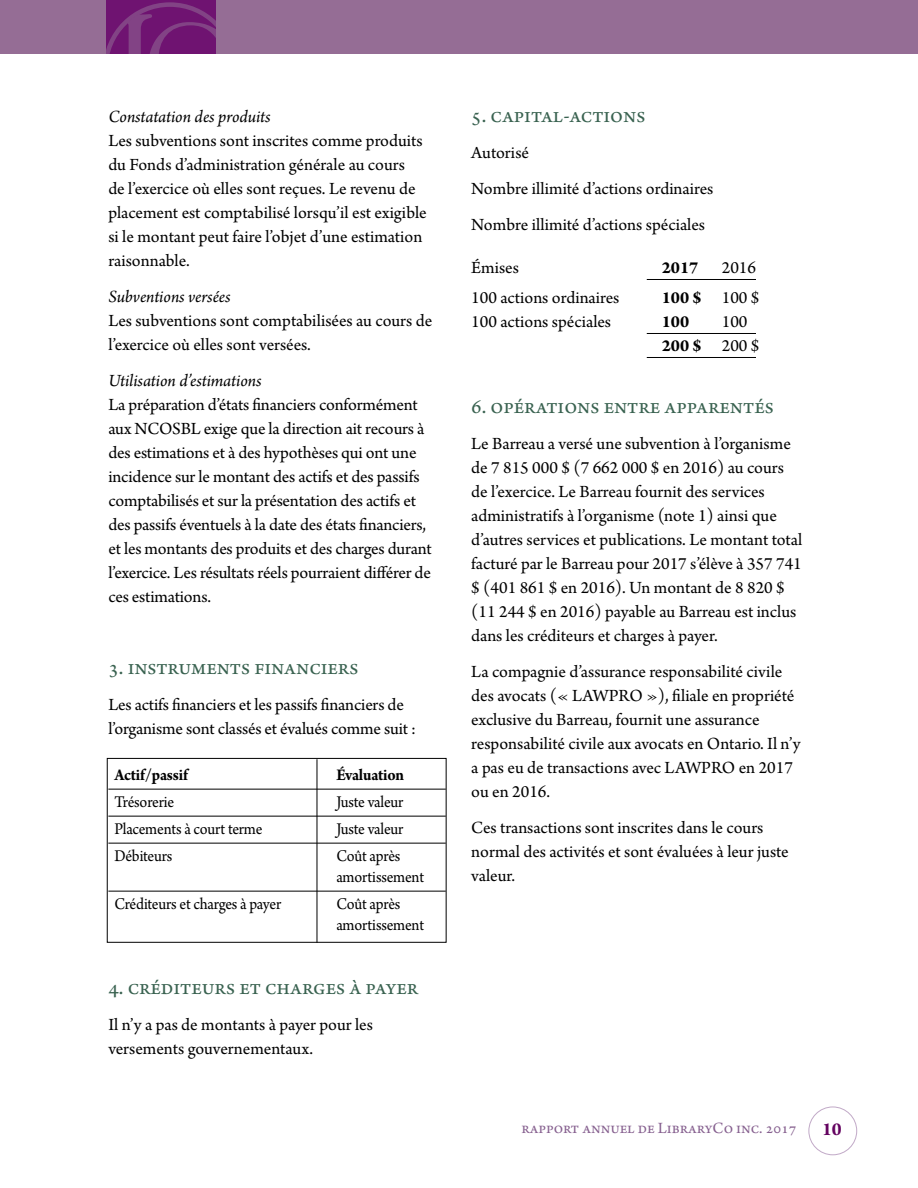
<style>
.page{position:relative;width:918px;height:1188px;background:#fff}
.page>*{position:absolute;margin:0;border:0;box-sizing:border-box;transform-origin:0 0}
.H3_Section_Title{font:22.5px "Arno Pro";color:#396250}
.t1{font:700 19.5px "Arno Pro";color:#640360}
.Body_2{font:18px/24px "Arno Pro";color:#000}
.t2{font:700 18px "Arno Pro";color:#000}
.t3{font:17.25px/21px "Arno Pro";letter-spacing:-.015em;color:#000;scale:.93 1}
.t4{font:700 17.25px "Arno Pro";letter-spacing:-.01em;color:#000;scale:.93 1}
.t5{font:16.5px "Arno Pro";color:#86608f}
.s1{font-style:italic}
.s2{font-weight:400}
</style>
<div class="page">
<div style="left:809px;top:1107px;width:48px;height:48px;border:1px solid #c1a9c7;border-radius:50%"></div>
<div style="left:0;top:0;width:918px;height:54px;background:#956d95"></div>
<svg style="left:107px;top:1px;width:109px;height:53px"></svg>
<hr style="left:108px;top:789px;width:338px;height:1px;background:#000">
<hr style="left:108px;top:816px;width:338px;height:1px;background:#000">
<hr style="left:108px;top:843px;width:338px;height:1px;background:#000">
<hr style="left:108px;top:891px;width:338px;height:1px;background:#000">
<hr style="left:647px;top:279px;width:109px;height:1px;background:#000">
<hr style="left:647px;top:333px;width:109px;height:1px;background:#000">
<hr style="left:647px;top:357px;width:109px;height:1px;background:#000">
<div style="left:107px;top:758px;width:340px;height:185px;border:1px solid #000"></div>
<hr style="left:317px;top:759px;width:1px;height:184px;background:#000">
<p class="Body_2" style="left:108px;top:105px;width:320px"><span class="s1">Constatation des produits<br></span>Les subventions sont inscrites comme produits du Fonds d’administration générale au cours<br>de l’exercice où elles sont reçues. Le revenu de placement est comptabilisé lorsqu’il est exigible si le montant peut faire l’objet d’une estimation raisonnable.</p>
<p class="Body_2" style="left:108px;top:285px;width:325px"><span class="s1">Subventions versées<br></span>Les subventions sont comptabilisées au cours de l’exercice où elles sont versées.</p>
<p class="Body_2" style="left:108px;top:369px;width:325px"><span class="s1">Utilisation d’estimations<br></span>La préparation d’états financiers conformément aux NCOSBL exige que la direction ait recours à des estimations et à des hypothèses qui ont une incidence sur le montant des actifs et des passifs comptabilisés et sur la présentation des actifs et des passifs éventuels à la date des états financiers, et les montants des produits et des charges durant l’exercice. Les résultats réels pourraient différer de ces estimations.</p>
<h2 class="H3_Section_Title" style="left:108px;top:654px;width:252px">3. Instruments financiers</h2>
<p class="Body_2" style="left:108px;top:693px;width:309px">Les actifs financiers et les passifs financiers de l’organisme sont classés et évalués comme suit :</p>
<p class="t4" style="left:114px;top:765px;width:81px">Actif/passif</p>
<p class="t4" style="left:336px;top:765px;width:74px">Évaluation</p>
<p class="t3" style="left:114px;top:792px;width:66px">Trésorerie</p>
<p class="t3" style="left:336px;top:792px;width:74px">Juste valeur</p>
<p class="t3" style="left:114px;top:819px;width:161px">Placements à court terme</p>
<p class="t3" style="left:336px;top:819px;width:74px">Juste valeur</p>
<p class="t3" style="left:114px;top:846px;width:64px">Débiteurs</p>
<p class="t3" style="left:336px;top:846px;width:96px">Coût après amortissement</p>
<p class="t3" style="left:114px;top:894px;width:181px">Créditeurs et charges à payer</p>
<p class="t3" style="left:336px;top:894px;width:96px">Coût après amortissement</p>
<h2 class="H3_Section_Title" style="left:108px;top:975px;width:311px">4. Créditeurs et charges à payer</h2>
<p class="Body_2" style="left:108px;top:1014px;width:266px">Il n’y a pas de montants à payer pour les versements gouvernementaux.</p>
<h2 class="H3_Section_Title" style="left:471px;top:102px;width:176px">5. Capital-actions</h2>
<p class="Body_2" style="left:471px;top:141px;width:59px">Autorisé</p>
<p class="Body_2" style="left:471px;top:177px;width:244px">Nombre illimité d’actions ordinaires</p>
<p class="Body_2" style="left:471px;top:213px;width:235px">Nombre illimité d’actions spéciales</p>
<p class="Body_2" style="left:471px;top:257px;width:49px">Émises</p>
<p class="t2" style="left:662px;top:257px;width:38px">2017</p>
<p class="Body_2" style="left:722px;top:257px;width:36px">2016</p>
<p class="Body_2" style="left:471px;top:287px;width:150px">100 actions ordinaires</p>
<p class="t2" style="left:662px;top:287px;width:99px">100 $ <span class="s2">100 $</span></p>
<p class="Body_2" style="left:471px;top:311px;width:141px">100 actions spéciales</p>
<p class="t2" style="left:662px;top:311px;width:29px">100</p>
<p class="Body_2" style="left:722px;top:311px;width:27px">100</p>
<p class="t2" style="left:662px;top:335px;width:99px">200 $ <span class="s2">200 $</span></p>
<h2 class="H3_Section_Title" style="left:471px;top:393px;width:304px">6. Opérations entre apparentés</h2>
<p class="Body_2" style="left:471px;top:432px;width:333px">Le Barreau a versé une subvention à l’organisme de 7 815 000 $ (7 662 000 $ en 2016) au cours de l’exercice. Le Barreau fournit des services administratifs à l’organisme (note 1) ainsi que d’autres services et publications. Le montant total facturé par le Barreau pour 2017 s’élève à 357 741 $ (401 861 $ en 2016). Un montant de 8 820 $ (11 244 $ en 2016) payable au Barreau est inclus dans les créditeurs et charges à payer.</p>
<p class="Body_2" style="left:471px;top:660px;width:331px">La compagnie d’assurance responsabilité civile des avocats (« LAWPRO »), filiale en propriété exclusive du Barreau, fournit une assurance responsabilité civile aux avocats en Ontario. Il n’y a pas eu de transactions avec LAWPRO en 2017 ou en 2016.</p>
<p class="Body_2" style="left:471px;top:816px;width:319px">Ces transactions sont inscrites dans le cours normal des activités et sont évaluées à leur juste valeur.</p>
<p class="t5" style="left:521px;top:1118px;width:277px">rapport annuel de LibraryCo Inc. 2017</p>
<p class="t1" style="left:822px;top:1118px;width:21px">10</p>
</div>
